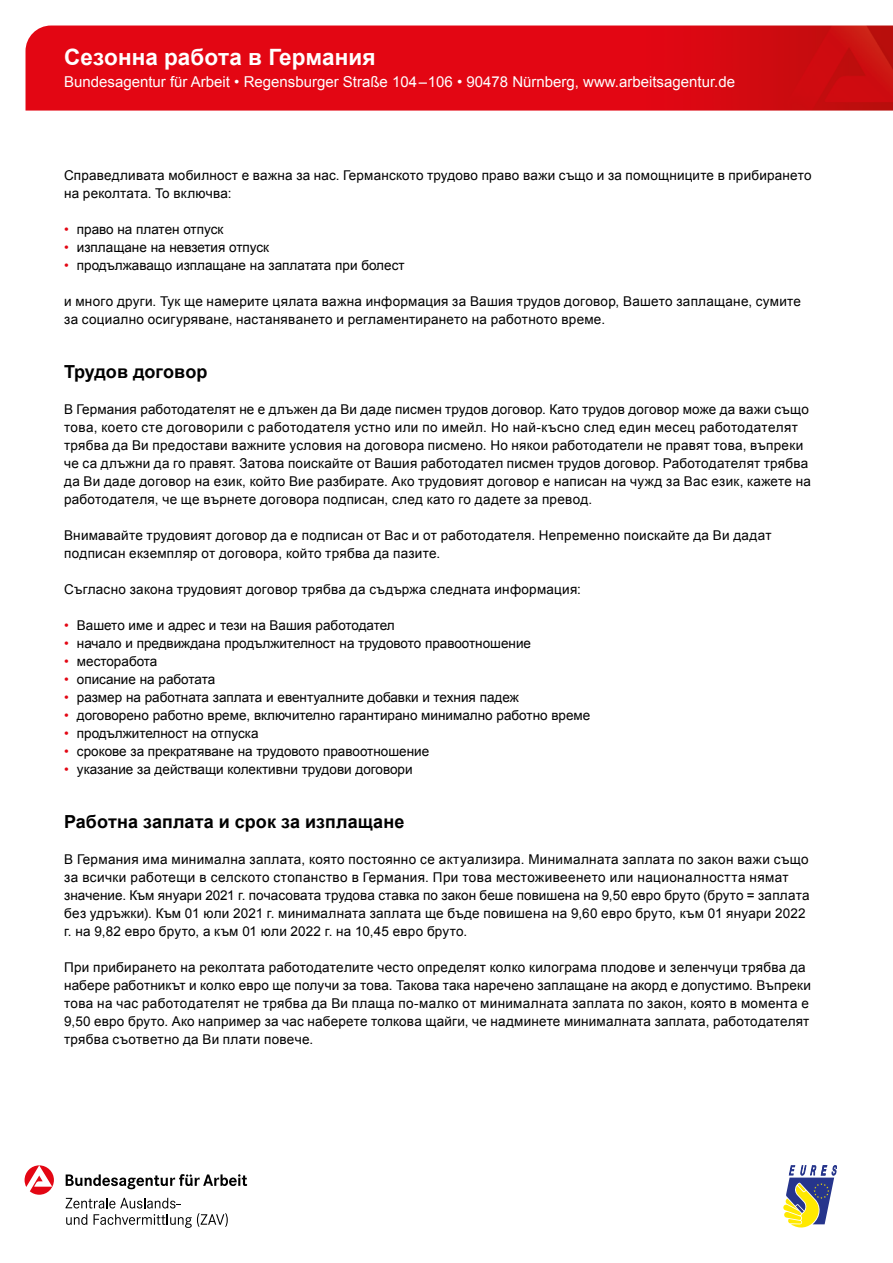
<style>
.page{position:relative;width:893px;height:1263px;background:#fff}
.page>*{position:absolute;margin:0;border:0;box-sizing:border-box;transform-origin:0 0}
.t1{font:700 22.5px "Arial";letter-spacing:.005em;color:#fff}
.t2{font:700 18px "Arial";letter-spacing:.005em;color:#000}
.t3{font:15px "Arial";color:#fff}
.t4{font:13.5px/18px "Arial";letter-spacing:.015em;color:#000}
.s1{color:#e30613}
</style>
<div class="page">
<img style="left:26px;top:26px;width:867px;height:85px">
<svg style="left:66px;top:1174px;width:181px;height:15px"></svg>
<svg style="left:25px;top:1165px;width:29px;height:30px"></svg>
<svg style="left:66px;top:1198px;width:162px;height:30px"></svg>
<svg style="left:783px;top:1165px;width:54px;height:62px"></svg>
<h1 class="t1" style="left:64px;top:42px;width:313px">Сезонна работа в Германия</h1>
<p class="t3" style="left:64px;top:72px;width:672px">Bundesagentur für Arbeit • Regensburger Straße 104–106 • 90478 Nürnberg, www.arbeitsagentur.de</p>
<p class="t4" style="left:64px;top:166px;width:749px">Справедливата мобилност е важна за нас. Германското трудово право важи също и за помощниците в прибирането на реколтата. То включва:</p>
<p class="t4" style="left:64px;top:220px;width:161px"><span class="s1">•</span> право на платен отпуск</p>
<p class="t4" style="left:64px;top:238px;width:207px"><span class="s1">•</span> изплащане на невзетия отпуск</p>
<p class="t4" style="left:64px;top:256px;width:342px"><span class="s1">•</span> продължаващо изплащане на заплатата при болест</p>
<p class="t4" style="left:64px;top:292px;width:738px">и много други. Тук ще намерите цялата важна информация за Вашия трудов договор, Вашето заплащане, сумите за социално осигуряване, настаняването и регламентирането на работното време.</p>
<h1 class="t2" style="left:64px;top:360px;width:145px">Трудов договор</h1>
<p class="t4" style="left:64px;top:400px;width:748px">В Германия работодателят не е длъжен да Ви даде писмен трудов договор. Като трудов договор може да важи също това, което сте договорили с работодателя устно или по имейл. Но най-късно след един месец работодателят трябва да Ви предостави важните условия на договора писмено. Но някои работодатели не правят това, въпреки че са длъжни да го правят. Затова поискайте от Вашия работодател писмен трудов договор. Работодателят трябва да Ви даде договор на език, който Вие разбирате. Ако трудовият договор е написан на чужд за Вас език, кажете на работодателя, че ще върнете договора подписан, след като го дадете за превод.</p>
<p class="t4" style="left:64px;top:526px;width:709px">Внимавайте трудовият договор да е подписан от Вас и от работодателя. Непременно поискайте да Ви дадат подписан екземпляр от договора, който трябва да пазите.</p>
<p class="t4" style="left:64px;top:580px;width:518px">Съгласно закона трудовият договор трябва да съдържа следната информация:</p>
<p class="t4" style="left:64px;top:616px;width:332px"><span class="s1">•</span> Вашето име и адрес и тези на Вашия работодател</p>
<p class="t4" style="left:64px;top:634px;width:468px"><span class="s1">•</span> начало и предвиждана продължителност на трудовото правоотношение</p>
<p class="t4" style="left:64px;top:652px;width:95px"><span class="s1">•</span> месторабота</p>
<p class="t4" style="left:64px;top:670px;width:153px"><span class="s1">•</span> описание на работата</p>
<p class="t4" style="left:64px;top:688px;width:456px"><span class="s1">•</span> размер на работната заплата и евентуалните добавки и техния падеж</p>
<p class="t4" style="left:64px;top:706px;width:528px"><span class="s1">•</span> договорено работно време, включително гарантирано минимално работно време</p>
<p class="t4" style="left:64px;top:724px;width:196px"><span class="s1">•</span> продължителност на отпуска</p>
<p class="t4" style="left:64px;top:742px;width:367px"><span class="s1">•</span> срокове за прекратяване на трудовото правоотношение</p>
<p class="t4" style="left:64px;top:760px;width:350px"><span class="s1">•</span> указание за действащи колективни трудови договори</p>
<h1 class="t2" style="left:64px;top:810px;width:342px">Работна заплата и срок за изплащане</h1>
<p class="t4" style="left:64px;top:850px;width:747px">В Германия има минимална заплата, която постоянно се актуализира. Минималната заплата по закон важи също за всички работещи в селското стопанство в Германия. При това местоживеенето или националността нямат значение. Към януари 2021 г. почасовата трудова ставка по закон беше повишена на 9,50 евро бруто (бруто = заплата без удръжки). Към 01 юли 2021 г. минималната заплата ще бъде повишена на 9,60 евро бруто, към 01 януари 2022 г. на 9,82 евро бруто, а към 01 юли 2022 г. на 10,45 евро бруто.</p>
<p class="t4" style="left:64px;top:958px;width:748px">При прибирането на реколтата работодателите често определят колко килограма плодове и зеленчуци трябва да набере работникът и колко евро ще получи за това. Такова така наречено заплащане на акорд е допустимо. Въпреки това на час работодателят не трябва да Ви плаща по-малко от минималната заплата по закон, която в момента е 9,50 евро бруто. Ако например за час наберете толкова щайги, че надминете минималната заплата, работодателят трябва съответно да Ви плати повече.</p>
</div>
